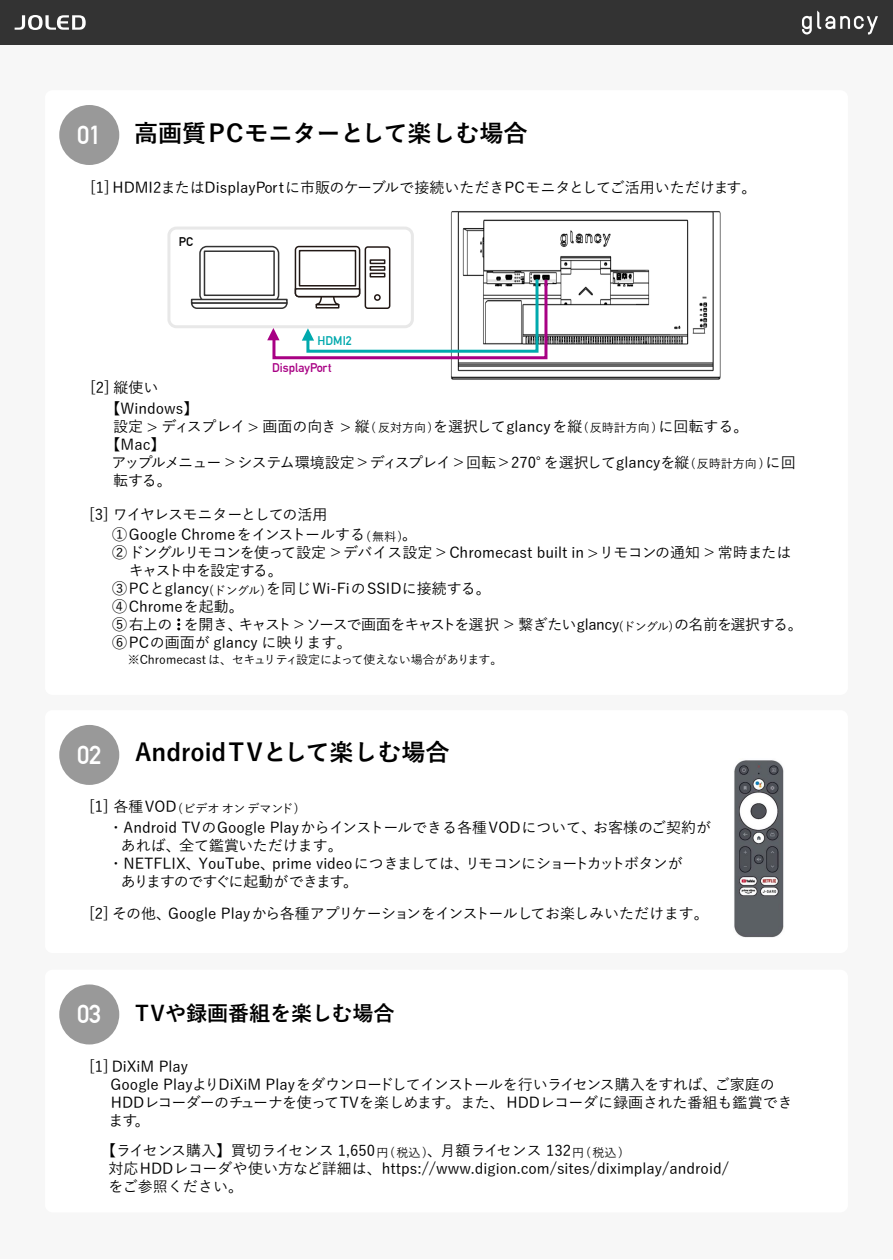
<style>
.page{position:relative;width:893px;height:1260px;background:#fff}
.page>*{position:absolute;margin:0;border:0;box-sizing:border-box;transform-origin:0 0}
.t1{font:700 25.5px "DIN Alternate";color:#fff}
.t2{font:700 24px "Yu Go Pr 6 N";color:#000}
.t3{font:700 21px "Yu Go Pr 6 N";color:#000}
.t4{font:500 15px/20.7px "Yu Go Pr 6 N";color:#000}
.t5{font:500 15px "Yu Go Pr 6 N";letter-spacing:-.02em;color:#000}
.t6{font:500 15px "Yu Go Pr 6 N";letter-spacing:-.025em;color:#000}
.t7{font:500 15px "Yu Go Pr 6 N";letter-spacing:-.06em;color:#000}
.t8{font:500 15px "Yu Go Pr 6 N";letter-spacing:-.08em;color:#000}
.t9{font:700 12.3px "DIN Alternate";color:#a80084}
.t10{font:700 12.3px "DIN Alternate";color:#00a9ad}
.t11{font:700 12.3px "DIN Alternate";color:#000}
.t12{font:500 12px "Yu Go Pr 6 N";color:#000}
.s1{font-size:12px}
.s2{font-size:15px}
</style>
<div class="page">
<div style="left:0;top:44px;width:892px;height:1215px;background:#f7f7f7"></div>
<div style="left:0;top:0;width:892px;height:45px;background:#333"></div>
<svg style="left:817px;top:11px;width:61px;height:23px"></svg>
<svg style="left:802px;top:16px;width:9px;height:18px"></svg>
<svg style="left:15px;top:15px;width:71px;height:15px"></svg>
<div style="left:45px;top:90px;width:803px;height:605px;background:#fff;border-radius:8px"></div>
<div style="left:59px;top:105px;width:60px;height:60px;background:#999;border-radius:50%"></div>
<div style="left:167px;top:227px;width:247px;height:101px;border:3px solid #e8e8e8;border-radius:8px"></div>
<img style="left:451px;top:211px;width:270px;height:169px">
<div style="left:295px;top:247px;width:64px;height:50px;background:linear-gradient(to right,#eae9e9,#e9e8e8);border-radius:3px"></div>
<div style="left:295px;top:246px;width:65px;height:51px;border:2px solid #221815;border-radius:3px"></div>
<div style="left:299px;top:250px;width:57px;height:37px;background:#fff;border:2px solid #221815"></div>
<div style="left:364px;top:246px;width:26px;height:63px;border:2px solid #221815;border-radius:2px"></div>
<svg style="left:369px;top:259px;width:16px;height:5px"></svg>
<svg style="left:369px;top:266px;width:16px;height:5px"></svg>
<svg style="left:369px;top:273px;width:16px;height:3px"></svg>
<div style="left:200px;top:247px;width:78px;height:55px;background:linear-gradient(to right,#fff,#fff);border-radius:7px"></div>
<div style="left:199px;top:246px;width:80px;height:56px;border:2px solid #333;border-radius:7px"></div>
<div style="left:204px;top:250px;width:71px;height:46px;background:#fff;border:2px solid #333"></div>
<svg style="left:190px;top:276px;width:359px;height:85px"></svg>
<div style="left:45px;top:710px;width:803px;height:243px;background:#fff;border-radius:8px"></div>
<div style="left:59px;top:725px;width:60px;height:60px;background:#999;border-radius:50%"></div>
<img style="left:734px;top:760px;width:50px;height:177px">
<div style="left:45px;top:970px;width:803px;height:242px;background:#fff;border-radius:7px"></div>
<div style="left:59px;top:984px;width:60px;height:60px;background:#999;border-radius:50%"></div>
<svg style="left:177px;top:618px;width:3px;height:12px"></svg>
<h2 class="t2" style="left:134px;top:120px;width:394px">高画質PCモニターとして楽しむ場合</h2>
<p class="t4" style="left:90px;top:175px;width:683px">[1] HDMI2またはDisplayPortに市販のケーブルで接続いただきPCモニタとしてご活用いただけます。　</p>
<h1 class="t1" style="left:77px;top:120px;width:26px">01</h1>
<p class="t11" style="left:179px;top:235px;width:16px">PC</p>
<p class="t10" style="left:317px;top:334px;width:36px">HDMI2</p>
<p class="t9" style="left:272px;top:360px;width:61px">DisplayPort</p>
<p class="t4" style="left:106px;top:376px;width:94px;text-indent:-16px">[2] 縦使い【Windows】</p>
<p class="t4" style="left:113px;top:414px;width:637px">設定 &gt; ディスプレイ&gt; 画面の向き &gt; 縦<span class="s1">( 反対方向)</span>を選択してglancyを縦<span class="s1">(反時計方向 )</span> に回転する。</p>
<p class="t4" style="left:106px;top:432px;width:61px">【Mac】</p>
<p class="t5" style="left:112px;top:449px;width:685px">アップルメニュー ＞システム環境設定＞ディスプレイ＞回転＞270°を選択してglancyを縦<span class="s1">(反時計方向 )</span> に回</p>
<p class="t4" style="left:113px;top:468px;width:60px">転する。</p>
<p class="t4" style="left:112px;top:502px;width:306px;text-indent:-23px">[3] ワイヤレスモニターとしての活用<br>①Google Chromeをインストールする<span class="s1">(無料)</span>。</p>
<p class="t4" style="left:112px;top:541px;width:680px">②ドングルリモコンを使って設定＞デバイス設定＞Chromecast built in &gt;リモコンの通知＞常時または</p>
<p class="t8" style="left:129px;top:557px;width:155px">キャスト中を設定する。</p>
<p class="t4" style="left:112px;top:577px;width:380px">③PCとglancy<span class="s1">(ドングル)</span>を同じWi-FiのSSIDに接続する。</p>
<p class="t4" style="left:112px;top:595px;width:133px">④Chromeを起動。</p>
<p class="t6" style="left:112px;top:611px;width:692px">⑤右上の を開き、キャスト＞ソースで画面をキャストを選択＞繋ぎたいglancy<span class="s1">(ドングル)</span>の名前を選択する。</p>
<p class="t4" style="left:112px;top:631px;width:241px">⑥PCの画面が glancy に映ります。</p>
<p class="t12" style="left:112px;top:648px;width:392px">　 ※Chromecastは、セキュリティ設定によって使えない場合があります。</p>
<h2 class="t2" style="left:135px;top:739px;width:316px">AndroidTVとして楽しむ場合</h2>
<p class="t12" style="left:89px;top:797px;width:211px"><span class="s2">[1] 各種VOD</span>(ビデオオン デマンド)</p>
<h1 class="t1" style="left:77px;top:740px;width:26px">02</h1>
<p class="t4" style="left:109px;top:815px;width:604px">・Android TVのGoogle Playからインストールできる各種VODについて、お客様のご契約が</p>
<p class="t4" style="left:121px;top:833px;width:224px">あれば、全て鑑賞いただけます。</p>
<p class="t4" style="left:109px;top:851px;width:575px">・NETFLIX、YouTube、prime videoにつきましては、リモコンにショートカットボタンが</p>
<p class="t7" style="left:121px;top:868px;width:239px">ありますのですぐに起動ができます。</p>
<p class="t4" style="left:89px;top:901px;width:621px">[2] その他、Google Playから各種アプリケーションをインストールしてお楽しみいただけます。</p>
<h3 class="t3" style="left:135px;top:1001px;width:261px">TVや録画番組を楽しむ場合</h3>
<p class="t4" style="left:89px;top:1054px;width:100px">[1] DiXiM Play</p>
<p class="t5" style="left:111px;top:1070px;width:665px">Google PlayよりDiXiM Playをダウンロードしてインストールを行いライセンス購入をすれば、ご家庭の</p>
<p class="t4" style="left:111px;top:1090px;width:683px">HDDレコーダーのチューナを使ってTVを楽しめます。また、HDDレコーダに録画された番組も鑑賞でき</p>
<p class="t4" style="left:89px;top:1108px;width:62px">　 ます。</p>
<p class="t4" style="left:89px;top:1140px;width:641px;line-height:18px">　 【ライセンス購入】買切ライセンス 1,650<span class="s1">円(税込 )</span>、月額ライセンス 132<span class="s1">円(税込 )<br></span>　 対応HDDレコーダや使い方など詳細は、https://www.digion.com/sites/diximplay/android/　 をご参照ください。</p>
<h1 class="t1" style="left:77px;top:1000px;width:26px">03</h1>
</div>
